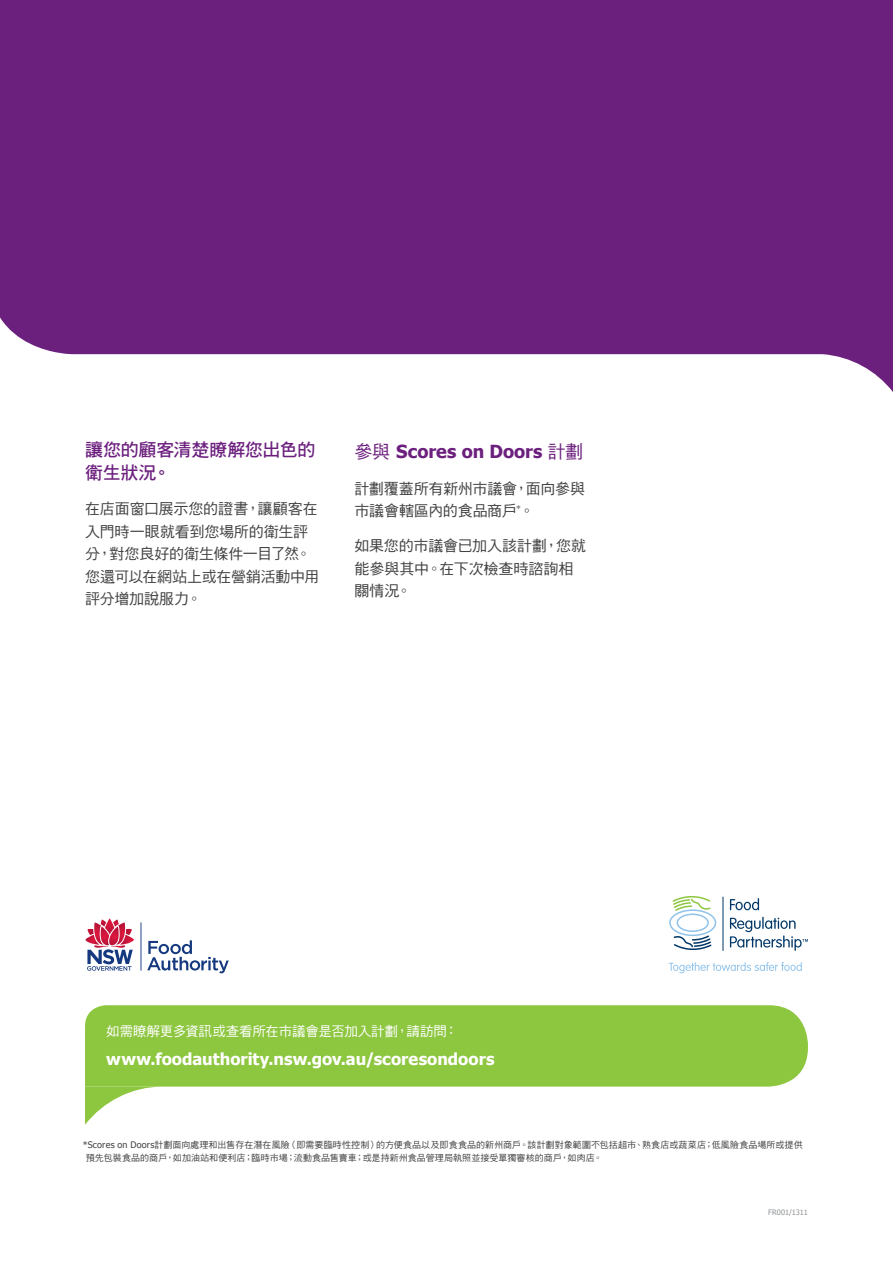
<style>
.page{position:relative;width:893px;height:1263px;background:#fff}
.page>*{position:absolute;margin:0;border:0;box-sizing:border-box;transform-origin:0 0}
.t1{font:18px/22.5px "DF Hei Std W7";letter-spacing:-.015em;color:#6c207e}
.t2{font:700 18px "Tahoma";letter-spacing:.005em;color:#6c207e}
.t3{font:700 16.5px "Tahoma";letter-spacing:.005em;color:#fff}
.t4{font:15px/22.5px "DF Hei Std W5";letter-spacing:-.01em;color:#414042}
.t5{font:13.5px "DF Hei Std W5";letter-spacing:-.01em;color:#fff}
.t6{font:9px/13.5px "DF Hei Std W5";letter-spacing:.005em;color:#414042}
.t7{font:7.5px "Tahoma";letter-spacing:-.005em;color:#939598}
.s1{font-family:"DF Hei Std W5";font-weight:400}
.s2{font-family:"Tahoma"}
</style>
<div class="page">
<svg style="left:85px;top:1086px;width:78px;height:39px"></svg>
<div style="left:85px;top:1005px;width:723px;height:81px;background:#8dc63f"></div>
<svg style="left:147px;top:940px;width:82px;height:33px"></svg>
<hr style="left:141px;top:922px;width:1px;height:49px;background:#15397f">
<svg style="left:85px;top:918px;width:49px;height:53px"></svg>
<svg style="left:669px;top:962px;width:133px;height:11px"></svg>
<svg style="left:730px;top:898px;width:29px;height:12px"></svg>
<div style="left:669px;top:909px;width:47px;height:27px;border:2px solid #90c3ea;border-radius:50%"></div>
<svg style="left:672px;top:896px;width:39px;height:16px"></svg>
<div style="left:677px;top:913px;width:32px;height:19px;border:2px solid #90c3ea;border-radius:50%"></div>
<svg style="left:673px;top:934px;width:39px;height:16px"></svg>
<hr style="left:723px;top:897px;width:1px;height:54px;background:#003768">
<svg style="left:730px;top:917px;width:78px;height:34px"></svg>
<svg style="left:0;top:0;width:893px;height:392px;fill:#6c207e"></svg>
<h1 class="t1" style="left:85px;top:438px;width:232px">讓您的顧客清楚瞭解您出色的衛生狀況。</h1>
<h3 class="t4" style="left:85px;top:497px;width:236px">在店面窗口展示您的證書，讓顧客在入門時一眼就看到您場所的衛生評分，對您良好的衛生條件一目了然。您還可以在網站上或在營銷活動中用評分增加說服力。</h3>
<h1 class="t2" style="left:354px;top:439px;width:230px"><span class="s1">參與</span> Scores on Doors <span class="s1">計劃</span></h1>
<h3 class="t4" style="left:354px;top:477px;width:232px">計劃覆蓋所有新州市議會，面向參與市議會轄區內的食品商戶<sup>*</sup>。</h3>
<h3 class="t4" style="left:354px;top:534px;width:233px">如果您的市議會已加入該計劃，您就能參與其中。在下次檢查時諮詢相關情況。</h3>
<h3 class="t5" style="left:106px;top:1024px;width:353px">如需瞭解更多資訊或查看所在市議會是否加入計劃，請訪問：</h3>
<h2 class="t3" style="left:106px;top:1048px;width:390px">www.foodauthority.nsw.gov.au/scoresondoors</h2>
<p class="t6" style="left:86px;top:1138px;width:718px;text-indent:-3px"><span class="s2">*Scores on Doors</span>計劃面向處理和出售存在潛在風險（即需要臨時性控制）的方便食品以及即食食品的新州商戶。該計劃對象範圍不包括超市、熟食店或蔬菜店；低風險食品場所或提供預先包裝食品的商戶，如加油站和便利店；臨時市場；流動食品售賣車；或是持新州食品管理局執照並接受單獨審核的商戶，如肉店。</p>
<p class="t7" style="left:768px;top:1207px;width:41px">FR001/1311</p>
</div>
